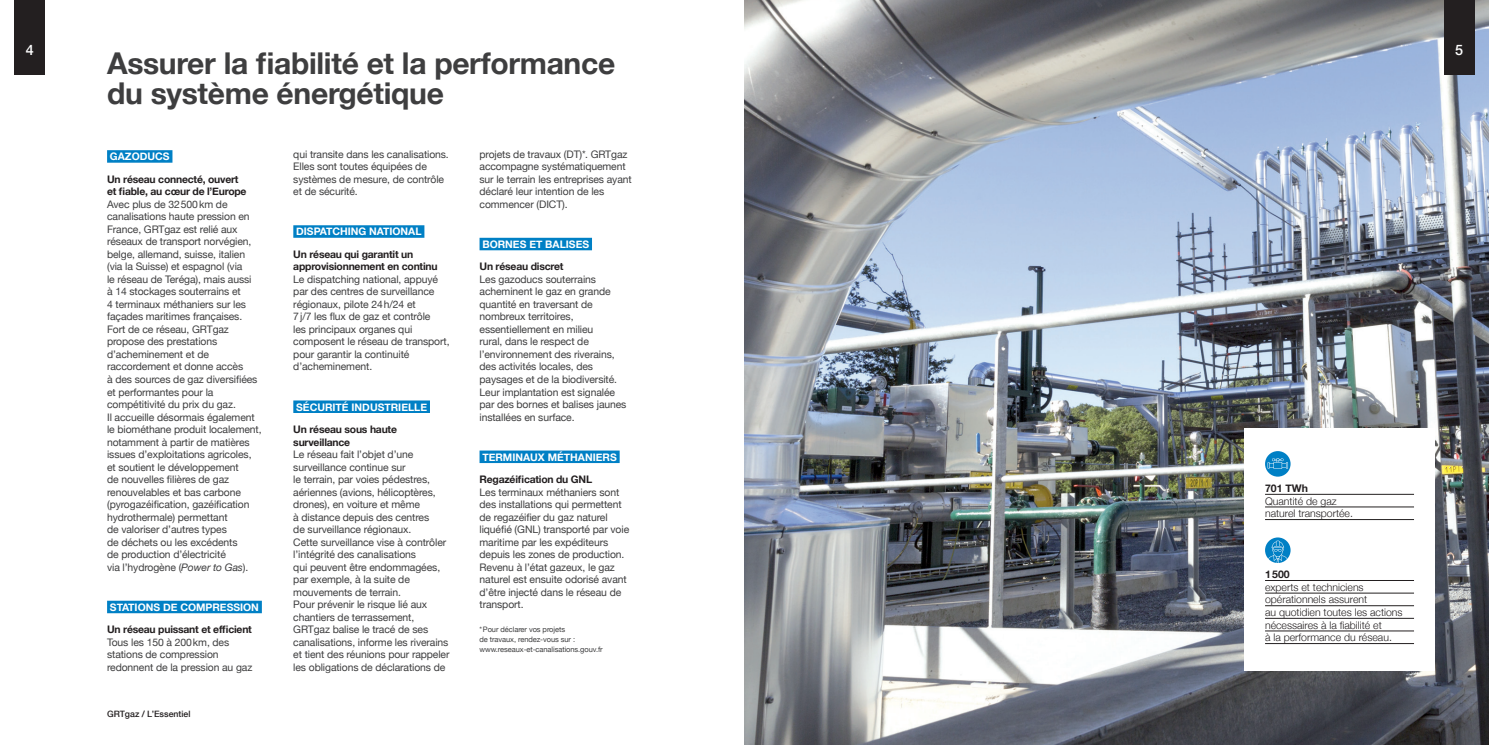
<style>
.page{position:relative;width:1489px;height:745px;background:#fff}
.page>*{position:absolute;margin:0;border:0;box-sizing:border-box;transform-origin:0 0}
.t1{font:700 30px/30px "Helvetica Neue";letter-spacing:-.01em;color:#3e3e3f}
.t2{font:500 14.38px "Helvetica Neue";color:#fff}
.t3{font:300 10.5px/12.6px "Helvetica Neue";color:#231f20}
.t4{font:700 10.5px "Helvetica Neue";color:#231f20}
.t5{font:10.38px/12.5px "Helvetica Neue";letter-spacing:-.01em;color:#3e3e3f}
.t6{font:700 10.38px/12.5px "Helvetica Neue";letter-spacing:-.02em;color:#231f20}
.t7{font:700 10.38px "Helvetica Neue";color:#fff}
.t8{font:500 8.75px "Helvetica Neue";color:#231f20}
.t9{font:7.5px/10px "Helvetica Neue";letter-spacing:-.01em;color:#3e3e3f}
.s1{font-style:italic}
</style>
<div class="page">
<img style="left:744px;top:0;width:744px;height:744px">
<div style="left:15px;top:0;width:30px;height:75px;background:#231f20"></div>
<div style="left:1443px;top:0;width:30px;height:75px;background:#231f20"></div>
<div style="left:107px;top:150px;width:65px;height:13px;background:#0080c5"></div>
<div style="left:107px;top:600px;width:155px;height:13px;background:#0080c5"></div>
<div style="left:293px;top:225px;width:131px;height:13px;background:#0080c5"></div>
<div style="left:293px;top:400px;width:137px;height:13px;background:#0080c5"></div>
<div style="left:479px;top:238px;width:113px;height:12px;background:#0080c5"></div>
<div style="left:479px;top:450px;width:140px;height:13px;background:#0080c5"></div>
<div style="left:1243px;top:428px;width:191px;height:242px;background:#fff"></div>
<svg style="left:1264px;top:451px;width:26px;height:25px"></svg>
<hr style="left:1264px;top:494px;width:149px;height:1px;background:#231f20">
<hr style="left:1264px;top:506px;width:149px;height:1px;background:#231f20">
<hr style="left:1264px;top:519px;width:149px;height:1px;background:#231f20">
<hr style="left:1264px;top:580px;width:149px;height:1px;background:#231f20">
<hr style="left:1264px;top:592px;width:149px;height:1px;background:#231f20">
<hr style="left:1264px;top:605px;width:149px;height:1px;background:#231f20">
<hr style="left:1264px;top:617px;width:149px;height:1px;background:#231f20">
<hr style="left:1264px;top:630px;width:149px;height:1px;background:#231f20">
<hr style="left:1264px;top:643px;width:149px;height:1px;background:#231f20">
<svg style="left:1267px;top:457px;width:20px;height:11px"></svg>
<svg style="left:1264px;top:537px;width:26px;height:25px"></svg>
<svg style="left:1267px;top:540px;width:20px;height:23px"></svg>
<h2 class="t2" style="left:26px;top:41px;width:9px">4</h2>
<h1 class="t1" style="left:107px;top:48px;width:509px">Assurer la fiabilité et la performance du système énergétique</h1>
<p class="t7" style="left:110px;top:150px;width:61px">Gazoducs</p>
<p class="t6" style="left:107px;top:172px;width:141px">Un réseau connecté, ouvert et fiable, au cœur de l’Europe</p>
<p class="t5" style="left:107px;top:197px;width:156px">Avec plus de 32500km de canalisations haute pression en<br>France, GRTgaz est relié aux réseaux de transport norvégien, belge, allemand, suisse, italien (via la Suisse) et espagnol (via<br>le réseau de Teréga), mais aussi<br>à 14 stockages souterrains et<br>4 terminaux méthaniers sur les façades maritimes françaises.<br>Fort de ce réseau, GRTgaz propose des prestations d’acheminement et de raccordement et donne accès<br>à des sources de gaz diversifiées et performantes pour la compétitivité du prix du gaz.<br>Il accueille désormais également le biométhane produit localement, notamment à partir de matières issues d’exploitations agricoles, et soutient le développement<br>de nouvelles filières de gaz renouvelables et bas carbone (pyrogazéification, gazéification hydrothermale) permettant<br>de valoriser d’autres types<br>de déchets ou les excédents<br>de production d’électricité<br>via l’hydrogène (<span class="s1">Power to Gas</span>).</p>
<p class="t7" style="left:110px;top:600px;width:150px">Stations de compression</p>
<p class="t6" style="left:107px;top:622px;width:146px">Un réseau puissant et efficient</p>
<p class="t5" style="left:107px;top:635px;width:147px">Tous les 150 à 200km, des stations de compression redonnent de la pression au gaz</p>
<p class="t8" style="left:107px;top:708px;width:85px">GRTgaz / L’Essentiel</p>
<p class="t5" style="left:293px;top:147px;width:157px">qui transite dans les canalisations.<br>Elles sont toutes équipées de systèmes de mesure, de contrôle et de sécurité.</p>
<p class="t7" style="left:296px;top:225px;width:127px">Dispatching national</p>
<p class="t6" style="left:293px;top:247px;width:146px">Un réseau qui garantit un approvisionnement en continu</p>
<p class="t5" style="left:293px;top:272px;width:158px">Le dispatching national, appuyé par des centres de surveillance régionaux, pilote 24h/24 et<br>7j/7 les flux de gaz et contrôle<br>les principaux organes qui composent le réseau de transport, pour garantir la continuité d’acheminement.</p>
<p class="t7" style="left:296px;top:400px;width:132px">Sécurité industrielle</p>
<p class="t6" style="left:293px;top:422px;width:105px">Un réseau sous haute surveillance</p>
<p class="t5" style="left:293px;top:447px;width:158px">Le réseau fait l’objet d’une surveillance continue sur<br>le terrain, par voies pédestres, aériennes (avions, hélicoptères, drones), en voiture et même<br>à distance depuis des centres<br>de surveillance régionaux.<br>Cette surveillance vise à contrôler l’intégrité des canalisations<br>qui peuvent être endommagées, par exemple, à la suite de mouvements de terrain.<br>Pour prévenir le risque lié aux chantiers de terrassement,<br>GRTgaz balise le tracé de ses canalisations, informe les riverains et tient des réunions pour rappeler les obligations de déclarations de</p>
<p class="t5" style="left:479px;top:147px;width:154px">projets de travaux (DT)*. GRTgaz accompagne systématiquement sur le terrain les entreprises ayant déclaré leur intention de les commencer (DICT).</p>
<p class="t7" style="left:482px;top:237px;width:108px">Bornes et balises</p>
<p class="t6" style="left:479px;top:260px;width:85px">Un réseau discret</p>
<p class="t5" style="left:479px;top:272px;width:148px">Les gazoducs souterrains acheminent le gaz en grande quantité en traversant de nombreux territoires, essentiellement en milieu<br>rural, dans le respect de l’environnement des riverains, des activités locales, des paysages et de la biodiversité.<br>Leur implantation est signalée par des bornes et balises jaunes installées en surface.</p>
<p class="t7" style="left:482px;top:450px;width:136px">Terminaux méthaniers</p>
<p class="t6" style="left:479px;top:472px;width:107px">Regazéification du GNL</p>
<p class="t5" style="left:479px;top:485px;width:151px">Les terminaux méthaniers sont des installations qui permettent de regazéifier du gaz naturel liquéfié (GNL) transporté par voie maritime par les expéditeurs depuis les zones de production.<br>Revenu à l’état gazeux, le gaz naturel est ensuite odorisé avant d’être injecté dans le réseau de transport.</p>
<p class="t9" style="left:479px;top:624px;width:125px">*Pour déclarer vos projets<br>de travaux, rendez-vous sur : www.reseaux-et-canalisations.gouv.fr</p>
<h2 class="t2" style="left:1454px;top:41px;width:9px">5</h2>
<p class="t4" style="left:1264px;top:481px;width:44px">701 TWh</p>
<p class="t3" style="left:1264px;top:494px;width:89px">Quantité de gaz naturel transportée.</p>
<p class="t4" style="left:1264px;top:567px;width:26px">1500</p>
<p class="t3" style="left:1264px;top:580px;width:139px">experts et techniciens opérationnels assurent<br>au quotidien toutes les actions nécessaires à la fiabilité et<br>à la performance du réseau.</p>
</div>
